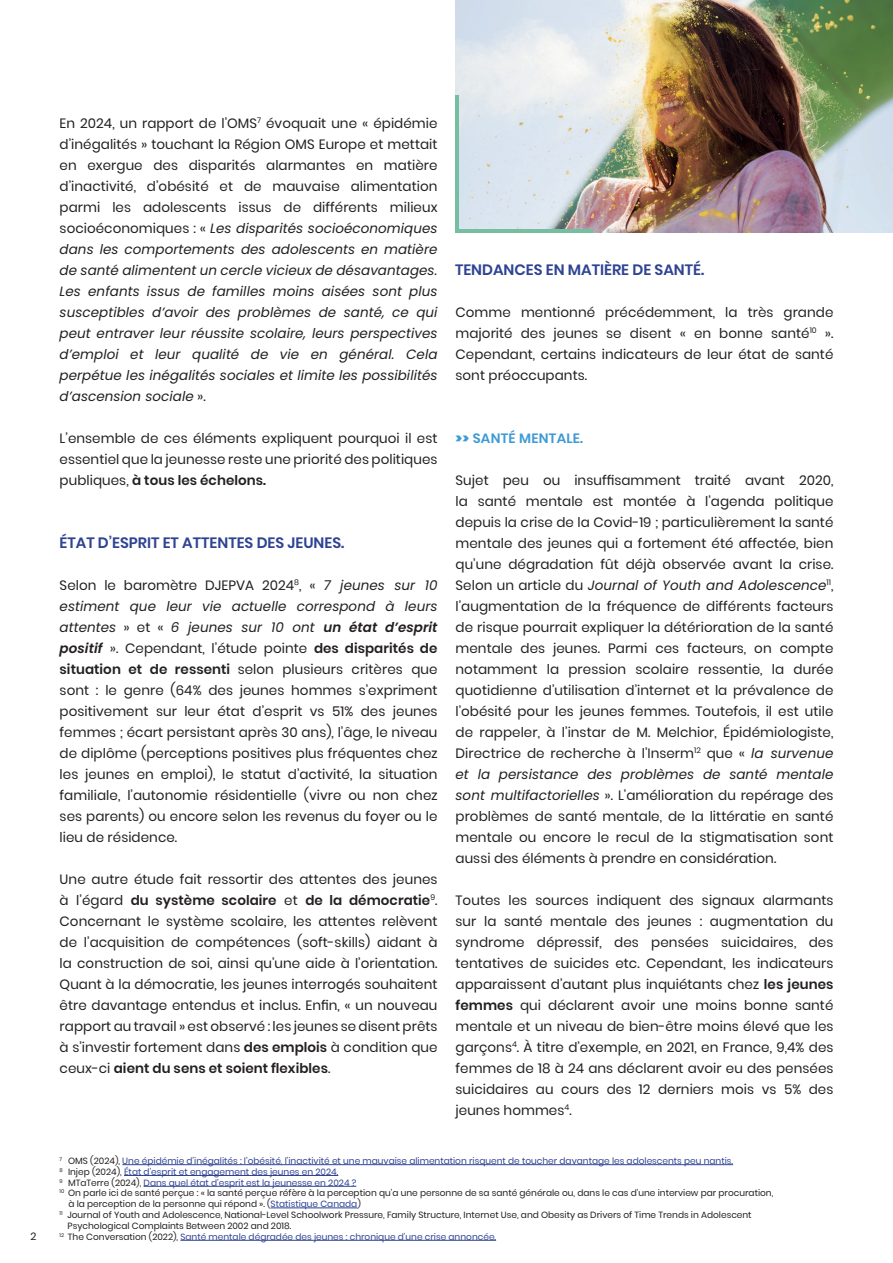
<style>
.page{position:relative;width:893px;height:1263px;background:#fff}
.page>*{position:absolute;margin:0;border:0;box-sizing:border-box;transform-origin:0 0}
.t1{font:600 15px "Poppins";color:#2f4393}
.t2{font:13.5px/21px "Poppins";letter-spacing:.005em;color:#231f20;text-align:justify}
.t3{font:italic 13.5px/21px "Poppins";letter-spacing:.005em;color:#231f20;text-align:justify}
.t4{font:600 13.5px "Poppins";letter-spacing:.02em;color:#3e9ad4}
.t5{font:10.5px "Poppins";color:#231f20}
.t6{font:9px "Poppins";color:#231f20}
.t7{font:9px "Poppins";color:#2f4393}
.s1{font-style:normal}
.s2{font-weight:600}
.s3{font-style:italic}
.s4{font-weight:600;font-style:italic}
.s5{font-weight:900}
.s6{color:#231f20}
.s7{color:#2f4393}
</style>
<div class="page">
<hr style="left:122px;top:1164px;width:611px;height:1px;background:#2f4393">
<hr style="left:124px;top:1175px;width:214px;height:1px;background:#2f4393">
<hr style="left:144px;top:1186px;width:212px;height:1px;background:#2f4393">
<hr style="left:271px;top:1207px;width:86px;height:1px;background:#2f4393">
<hr style="left:180px;top:1240px;width:316px;height:1px;background:#2f4393">
<img style="left:455px;top:0;width:438px;height:233px">
<hr style="left:455px;top:96px;width:4px;height:137px;background:#75bfa0">
<hr style="left:455px;top:229px;width:138px;height:4px;background:#75bfa0">
<p class="t5" style="left:31px;top:1230px;width:7px">2</p>
<p class="t3" style="left:60px;top:112px;width:379px"><span class="s1">En 2024, un rapport de l’OMS</span><sup>7</sup> <span class="s1">évoquait une « épidémie d’inégalités » touchant la Région OMS Europe et mettait en exergue des disparités alarmantes en matière d’inactivité, d’obésité et de mauvaise alimentation parmi les adolescents issus de différents milieux socioéconomiques : «</span> Les disparités socioéconomiques dans les comportements des adolescents en matière de santé alimentent un cercle vicieux de désavantages.<br>Les enfants issus de familles moins aisées sont plus susceptibles d’avoir des problèmes de santé, ce qui peut entraver leur réussite scolaire, leurs perspectives d’emploi et leur qualité de vie en général. Cela perpétue les inégalités sociales et limite les possibilités d’ascension sociale <span class="s1">».</span></p>
<p class="t2" style="left:60px;top:427px;width:379px">L’ensemble de ces éléments expliquent pourquoi il est essentiel que la jeunesse reste une priorité des politiques publiques, <span class="s2">à tous les échelons.</span></p>
<p class="t1" style="left:60px;top:534px;width:286px">ÉTAT D’ESPRIT ET ATTENTES DES JEUNES.</p>
<p class="t2" style="left:60px;top:574px;width:379px">Selon le baromètre DJEPVA 2024<sup>8</sup>, « <span class="s3">7 jeunes sur 10 estiment que leur vie actuelle correspond à leurs attentes</span> » et « <span class="s3">6 jeunes sur 10 ont</span> <span class="s4">un état d’esprit positif</span> ». Cependant, l’étude pointe <span class="s2">des disparités de situation et de ressenti</span> selon plusieurs critères que sont : le genre (64% des jeunes hommes s’expriment positivement sur leur état d’esprit vs 51% des jeunes femmes ; écart persistant après 30 ans), l’âge, le niveau de diplôme (perceptions positives plus fréquentes chez les jeunes en emploi), le statut d’activité, la situation familiale, l’autonomie résidentielle (vivre ou non chez ses parents) ou encore selon les revenus du foyer ou le lieu de résidence.</p>
<p class="t2" style="left:60px;top:868px;width:379px">Une autre étude fait ressortir des attentes des jeunes à l’égard <span class="s2">du système scolaire</span> et <span class="s2">de la démocratie</span><sup>9</sup>.<br>Concernant le système scolaire, les attentes relèvent de l’acquisition de compétences (soft-skills) aidant à la construction de soi, ainsi qu’une aide à l’orientation.<br>Quant à la démocratie, les jeunes interrogés souhaitent être davantage entendus et inclus. Enfin, « un nouveau rapport au travail » est observé : les jeunes se disent prêts à s’investir fortement dans <span class="s2">des emplois</span> à condition que ceux-ci <span class="s2">aient du sens et soient flexibles</span>.</p>
<p class="t1" style="left:455px;top:261px;width:251px">TENDANCES EN MATIÈRE DE SANTÉ.</p>
<p class="t2" style="left:456px;top:301px;width:379px">Comme mentionné précédemment, la très grande majorité des jeunes se disent « en bonne santé<sup>10</sup> ».<br>Cependant, certains indicateurs de leur état de santé sont préoccupants.</p>
<p class="t4" style="left:456px;top:430px;width:129px"><span class="s5">&gt;&gt;</span> SANTÉ MENTALE.</p>
<p class="t2" style="left:456px;top:469px;width:379px">Sujet peu ou insuffisamment traité avant 2020, la santé mentale est montée à l’agenda politique depuis la crise de la Covid-19 ; particulièrement la santé mentale des jeunes qui a fortement été affectée, bien qu’une dégradation fût déjà observée avant la crise.<br>Selon un article du <span class="s3">Journal of Youth and Adolescence</span><sup>11</sup>, l’augmentation de la fréquence de différents facteurs de risque pourrait expliquer la détérioration de la santé mentale des jeunes. Parmi ces facteurs, on compte notamment la pression scolaire ressentie, la durée quotidienne d’utilisation d’internet et la prévalence de l’obésité pour les jeunes femmes. Toutefois, il est utile de rappeler, à l’instar de M. Melchior, Épidémiologiste, Directrice de recherche à l’Inserm<sup>12</sup> que « <span class="s3">la survenue et la persistance des problèmes de santé mentale sont multifactorielles</span> ». L’amélioration du repérage des problèmes de santé mentale, de la littératie en santé mentale ou encore le recul de la stigmatisation sont aussi des éléments à prendre en considération.</p>
<p class="t2" style="left:456px;top:889px;width:379px">Toutes les sources indiquent des signaux alarmants sur la santé mentale des jeunes : augmentation du syndrome dépressif, des pensées suicidaires, des tentatives de suicides etc. Cependant, les indicateurs apparaissent d’autant plus inquiétants chez <span class="s2">les jeunes femmes</span> qui déclarent avoir une moins bonne santé mentale et un niveau de bien-être moins élevé que les garçons<sup>4</sup>. À titre d’exemple, en 2021, en France, 9,4% des femmes de 18 à 24 ans déclarent avoir eu des pensées suicidaires au cours des 12 derniers mois vs 5% des jeunes hommes<sup>4</sup>.</p>
<p class="t7" style="left:60px;top:1155px;width:675px"><sup>7</sup> <span class="s6">OMS (2024),</span> Une épidémie d’inégalités : l’obésité, l’inactivité et une mauvaise alimentation risquent de toucher davantage les adolescents peu nantis.</p>
<p class="t7" style="left:60px;top:1166px;width:280px"><sup>8</sup> <span class="s6">Injep (2024),</span> État d’esprit et engagement des jeunes en 2024.</p>
<p class="t7" style="left:60px;top:1177px;width:298px"><sup>9</sup> <span class="s6">MTaTerre (2024),</span> Dans quel état d’esprit est la jeunesse en 2024 ?</p>
<p class="t6" style="left:60px;top:1188px;width:715px"><sup>10</sup> On parle ici de santé perçue : « la santé perçue réfère à la perception qu’a une personne de sa santé générale ou, dans le cas d’une interview par procuration,</p>
<p class="t6" style="left:68px;top:1199px;width:294px">à la perception de la personne qui répond ». (<span class="s7">Statistique Canada</span>)</p>
<p class="t6" style="left:60px;top:1209px;width:694px"><sup>11</sup> Journal of Youth and Adolescence, National-Level Schoolwork Pressure, Family Structure, Internet Use, and Obesity as Drivers of Time Trends in Adolescent</p>
<p class="t6" style="left:68px;top:1220px;width:225px">Psychological Complaints Between 2002 and 2018.</p>
<p class="t7" style="left:60px;top:1231px;width:438px"><sup>12</sup> <span class="s6">The Conversation (2022),</span> Santé mentale dégradée des jeunes : chronique d’une crise annoncée.</p>
</div>
